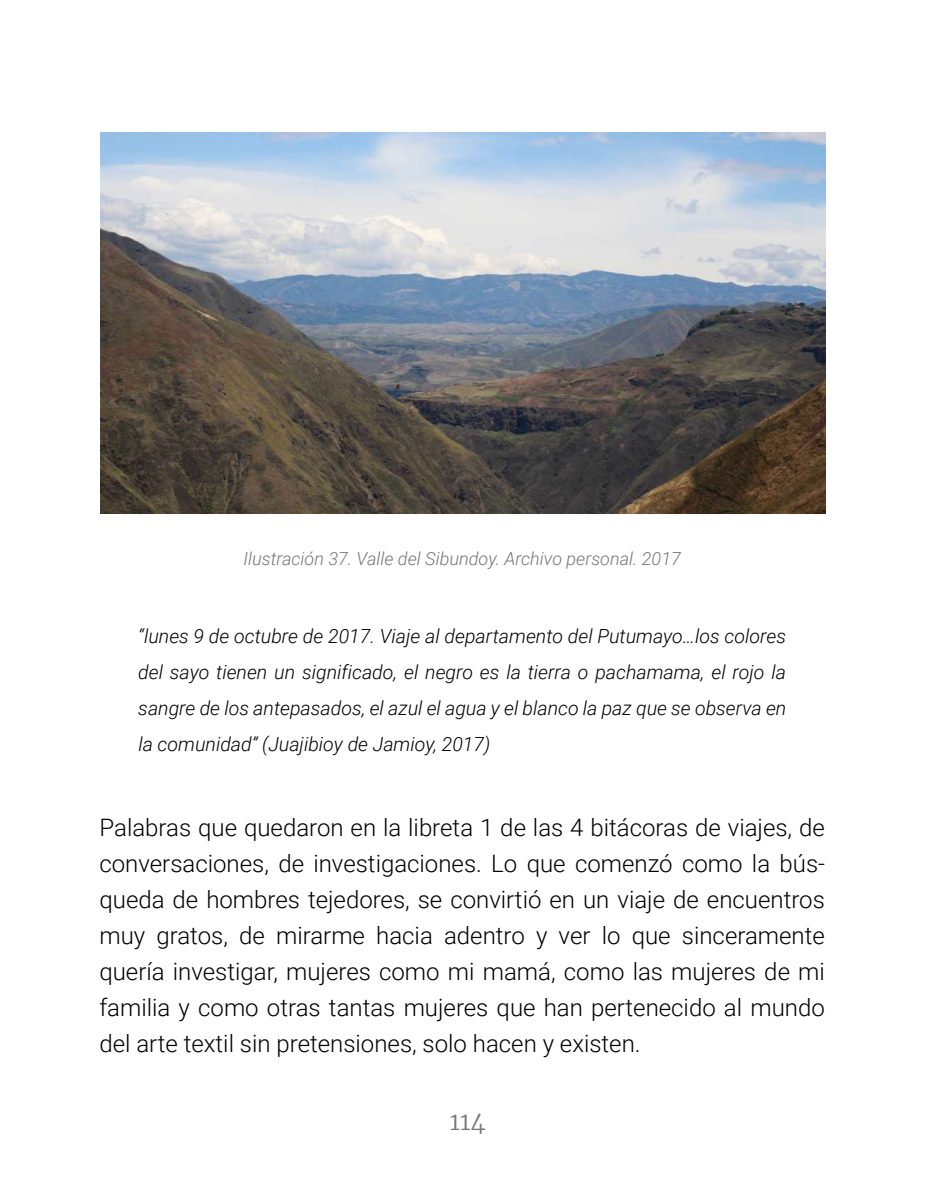
<style>
.page{position:relative;width:936px;height:1191px;background:#fff}
.page>*{position:absolute;margin:0;border:0;box-sizing:border-box;transform-origin:0 0}
.t1{font:300 24px/36px "Roboto";color:#000;text-align:justify}
.t2{font:300 24px "Merriweather";color:#777}
.t3{font:italic 300 19.5px/36px "Roboto";color:#000;text-align:justify}
.t4{font:italic 300 18px "Roboto";color:#777}
</style>
<div class="page">
<img style="left:100px;top:132px;width:725px;height:381px">
<p class="t4" style="left:243px;top:546px;width:439px">Ilustración 37. Valle del Sibundoy. Archivo personal. 2017</p>
<p class="t3" style="left:138px;top:617px;width:649px">“lunes 9 de octubre de 2017. Viaje al departamento del Putumayo…los colores del sayo tienen un significado, el negro es la tierra o pachamama, el rojo la sangre de los antepasados, el azul el agua y el blanco la paz que se observa en la comunidad” (Juajibioy de Jamioy, 2017)</p>
<p class="t1" style="left:99px;top:809px;width:727px">Palabras que quedaron en la libreta 1 de las 4 bitácoras de viajes, de conversaciones, de investigaciones. Lo que comenzó como la bús&shy;queda de hombres tejedores, se convirtió en un viaje de encuentros muy gratos, de mirarme hacia adentro y ver lo que sinceramente quería investigar, mujeres como mi mamá, como las mujeres de mi familia y como otras tantas mujeres que han pertenecido al mundo del arte textil sin pretensiones, solo hacen y existen.</p>
<p class="t2" style="left:450px;top:1104px;width:37px">114</p>
</div>
